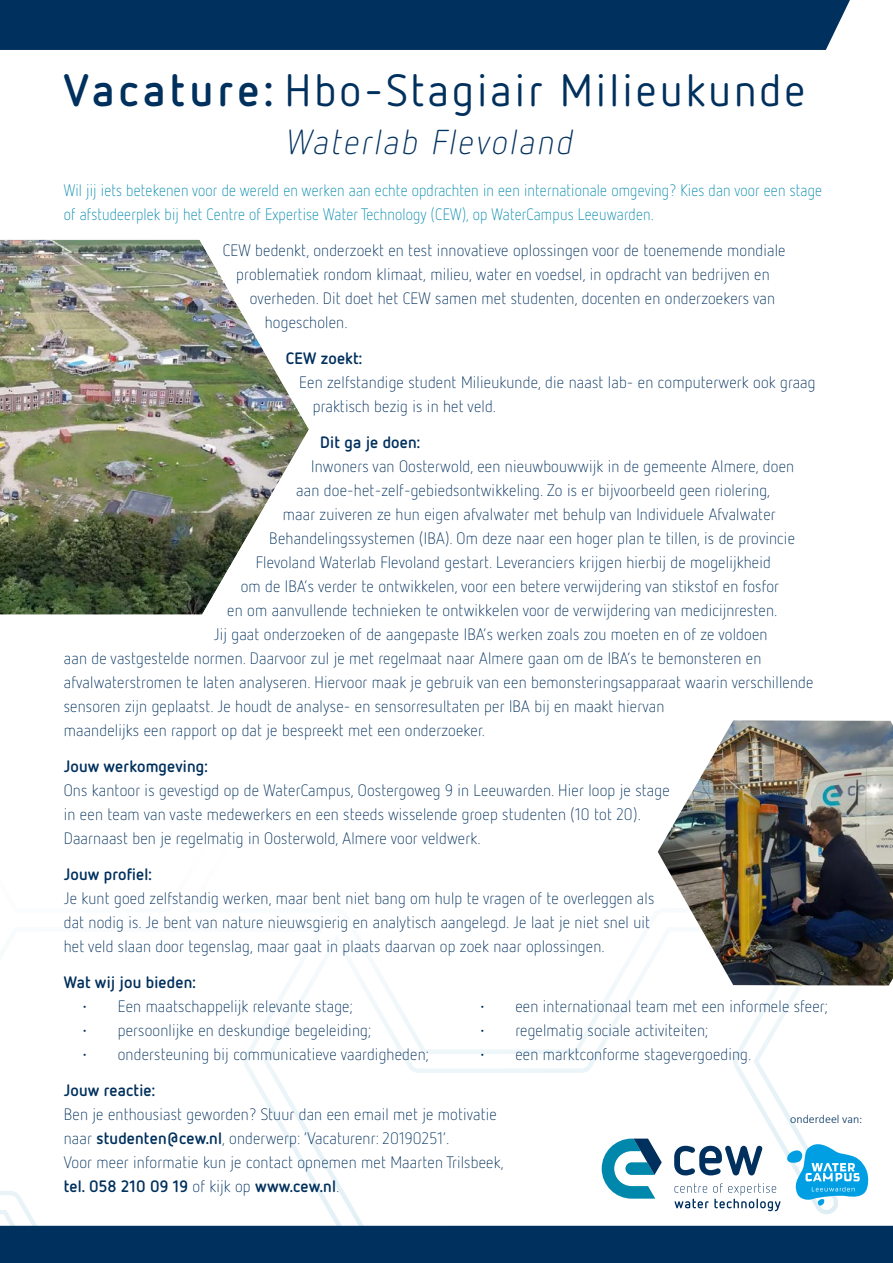
<style>
.page{position:relative;width:893px;height:1263px;background:#fff}
.page>*{position:absolute;margin:0;border:0;box-sizing:border-box;transform-origin:0 0}
.t1{font:45px "Netto OT";letter-spacing:.07em;color:#00305d}
.t2{font:italic 300 34.5px "Netto OT";color:#00305d}
.t3{font:300 16.5px/24px "Netto OT";letter-spacing:.01em;color:#00305d}
.t4{font:300 16.5px/24px "Netto OT";letter-spacing:.01em;color:#0088ac;scale:.94 1}
.t5{font:700 16.5px "Netto OT";letter-spacing:.01em;color:#00305d}
.t6{font:300 12px "Calibri";color:#00305d}
.s1{font-weight:700}
</style>
<div class="page">
<svg style="left:0;top:851px;width:838px;height:375px"></svg>
<div style="left:0;top:1226px;width:893px;height:37px;background:#00305d"></div>
<img style="left:658px;top:720px;width:235px;height:265px">
<div style="left:0;top:0;width:850px;height:50px;background:#00305d"></div>
<img style="left:0;top:239px;width:309px;height:376px">
<svg style="left:674px;top:1146px;width:88px;height:29px"></svg>
<svg style="left:675px;top:1183px;width:105px;height:28px"></svg>
<svg style="left:602px;top:1138px;width:60px;height:60px"></svg>
<svg style="left:787px;top:1144px;width:81px;height:61px"></svg>
<h1 class="t1" style="left:64px;top:62px;width:743px"><span class="s1">Vacature:</span> Hbo-Stagiair Milieukunde</h1>
<h2 class="t2" style="left:285px;top:121px;width:295px">Waterlab Flevoland</h2>
<p class="t4" style="left:64px;top:178px;width:808px">Wil jij iets betekenen voor de wereld en werken aan echte opdrachten in een internationale omgeving? Kies dan voor een stage of afstudeerplek bij het Centre of Expertise Water Technology (CEW), op WaterCampus Leeuwarden.</p>
<p class="t3" style="left:223px;top:238px;width:564px">CEW bedenkt, onderzoekt en test innovatieve oplossingen voor de toenemende mondiale</p>
<p class="t3" style="left:236px;top:262px;width:535px">problematiek rondom klimaat, milieu, water en voedsel, in opdracht van bedrijven en</p>
<p class="t3" style="left:250px;top:286px;width:527px">overheden. Dit doet het CEW samen met studenten, docenten en onderzoekers van</p>
<p class="t3" style="left:265px;top:310px;width:84px">hogescholen.</p>
<p class="t5" style="left:286px;top:348px;width:78px">CEW zoekt:</p>
<p class="t3" style="left:313px;top:370px;width:504px;text-indent:-13px">Een zelfstandige student Milieukunde, die naast lab- en computerwerk ook graag praktisch bezig is in het veld.</p>
<p class="t5" style="left:320px;top:432px;width:101px">Dit ga je doen:</p>
<p class="t3" style="left:311px;top:454px;width:484px">Inwoners van Oosterwold, een nieuwbouwwijk in de gemeente Almere, doen</p>
<p class="t3" style="left:296px;top:478px;width:476px">aan doe-het-zelf-gebiedsontwikkeling. Zo is er bijvoorbeeld geen riolering,</p>
<p class="t3" style="left:283px;top:502px;width:494px">maar zuiveren ze hun eigen afvalwater met behulp van Individuele Afvalwater</p>
<p class="t3" style="left:269px;top:526px;width:527px">Behandelingssystemen (IBA). Om deze naar een hoger plan te tillen, is de provincie</p>
<p class="t3" style="left:256px;top:550px;width:517px">Flevoland Waterlab Flevoland gestart. Leveranciers krijgen hierbij de mogelijkheid</p>
<p class="t3" style="left:241px;top:574px;width:540px">om de IBA’s verder te ontwikkelen, voor een betere verwijdering van stikstof en fosfor</p>
<p class="t3" style="left:227px;top:598px;width:552px">en om aanvullende technieken te ontwikkelen voor de verwijdering van medicijnresten.</p>
<p class="t3" style="left:214px;top:622px;width:555px">Jij gaat onderzoeken of de aangepaste IBA’s werken zoals zou moeten en of ze voldoen</p>
<p class="t3" style="left:64px;top:646px;width:699px">aan de vastgestelde normen. Daarvoor zul je met regelmaat naar Almere gaan om de IBA’s te bemonsteren en</p>
<p class="t3" style="left:64px;top:670px;width:751px">afvalwaterstromen te laten analyseren. Hiervoor maak je gebruik van een bemonsteringsapparaat waarin verschillende</p>
<p class="t3" style="left:64px;top:694px;width:602px">sensoren zijn geplaatst. Je houdt de analyse- en sensorresultaten per IBA bij en maakt hiervan</p>
<p class="t3" style="left:64px;top:718px;width:423px">maandelijks een rapport op dat je bespreekt met een onderzoeker.</p>
<p class="t5" style="left:64px;top:756px;width:145px">Jouw werkomgeving:</p>
<p class="t3" style="left:64px;top:778px;width:607px">Ons kantoor is gevestigd op de WaterCampus, Oostergoweg 9 in Leeuwarden. Hier loop je stage in een team van vaste medewerkers en een steeds wisselende groep studenten (10 tot 20).<br>Daarnaast ben je regelmatig in Oosterwold, Almere voor veldwerk.</p>
<p class="t5" style="left:64px;top:864px;width:90px">Jouw profiel:</p>
<p class="t3" style="left:64px;top:886px;width:592px">Je kunt goed zelfstandig werken, maar bent niet bang om hulp te vragen of te overleggen als dat nodig is. Je bent van nature nieuwsgierig en analytisch aangelegd. Je laat je niet snel uit het veld slaan door tegenslag, maar gaat in plaats daarvan op zoek naar oplossingen.</p>
<p class="t5" style="left:64px;top:972px;width:133px">Wat wij jou bieden:</p>
<p class="t3" style="left:81px;top:994px;width:274px">• Een maatschappelijk relevante stage;</p>
<p class="t3" style="left:81px;top:1018px;width:292px">• persoonlijke en deskundige begeleiding;</p>
<p class="t3" style="left:81px;top:1042px;width:350px">• ondersteuning bij communicatieve vaardigheden;</p>
<p class="t5" style="left:64px;top:1080px;width:93px">Jouw reactie:</p>
<p class="t3" style="left:64px;top:1102px;width:442px">Ben je enthousiast geworden? Stuur dan een email met je motivatie naar <span class="s1">studenten@cew.nl</span>, onderwerp: ‘Vacaturenr: 20190251’.<br>Voor meer informatie kun je contact opnemen met Maarten Trilsbeek, <span class="s1">tel. 058 210 09 19</span> of kijk op <span class="s1">www.cew.nl</span>.</p>
<p class="t3" style="left:478px;top:994px;width:351px">• een internationaal team met een informele sfeer;</p>
<p class="t3" style="left:478px;top:1018px;width:232px">• regelmatig sociale activiteiten;</p>
<p class="t3" style="left:478px;top:1042px;width:275px">• een marktconforme stagevergoeding.</p>
<p class="t6" style="left:790px;top:1112px;width:74px">onderdeel van:</p>
</div>
